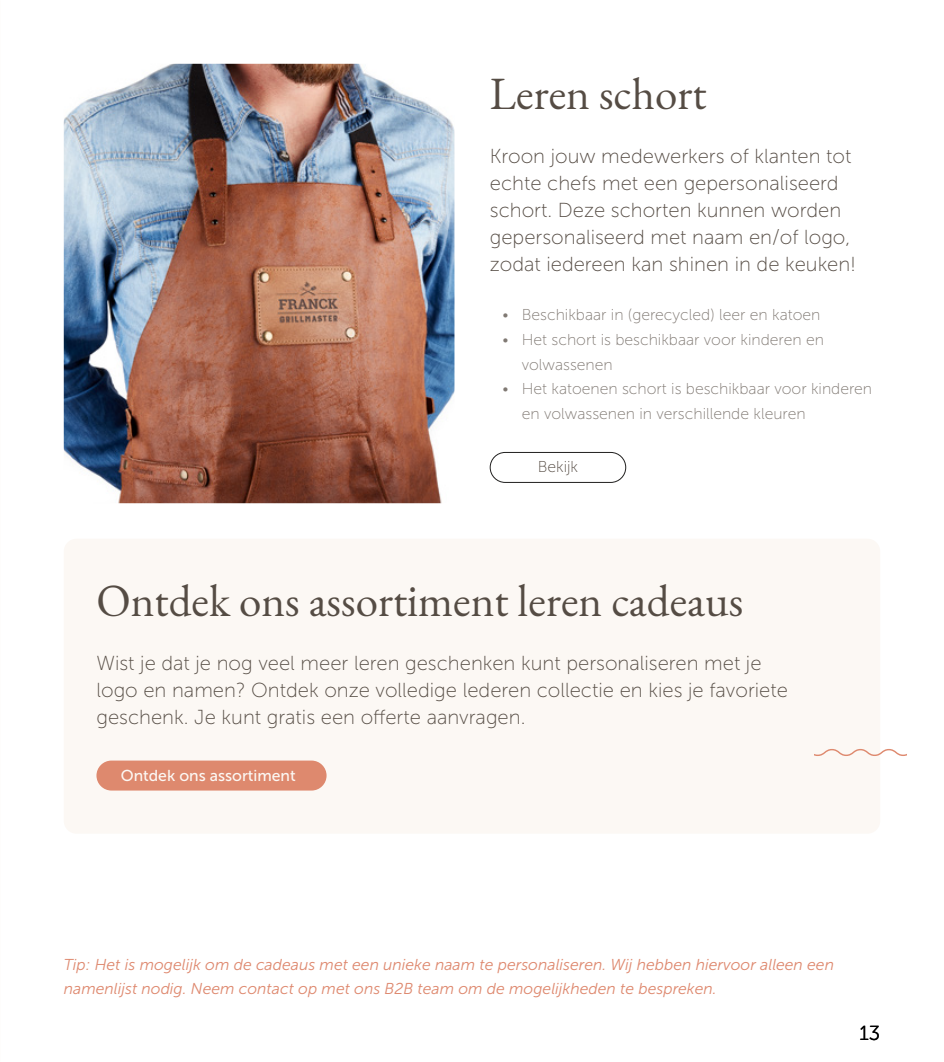
<style>
.page{position:relative;width:944px;height:1062px;background:#fff}
.page>*{position:absolute;margin:0;border:0;box-sizing:border-box;transform-origin:0 0}
.t1{font:45px "EB Garamond";color:#554c44}
.t2{font:20.25px/27px "Museo Sans 100";color:#554c44}
.t3{font:20.25px "Museo Sans 300";color:#000}
.t4{font:15.75px/24.8px "Museo Sans 100";color:#807973}
.t5{font:italic 15.75px/24.8px "Museo Sans 300";color:#de886e}
.t6{font:15.75px "Museo Sans 500";color:#fcf8f4}
.t7{font:15.75px "Museo Sans 100";color:#554c44}
</style>
<div class="page">
<img style="left:64px;top:64px;width:390px;height:439px">
<div style="left:490px;top:452px;width:136px;height:31px;border:1px solid #21201f;border-radius:15px"></div>
<div style="left:64px;top:539px;width:816px;height:295px;background:#fcf8f4;border-radius:13px"></div>
<div style="left:96px;top:761px;width:231px;height:30px;background:#de896e;border-radius:15px"></div>
<svg style="left:815px;top:749px;width:91px;height:7px"></svg>
<h1 class="t1" style="left:490px;top:65px;width:218px">Leren schort</h1>
<p class="t2" style="left:490px;top:143px;width:368px">Kroon jouw medewerkers of klanten tot echte chefs met een gepersonaliseerd schort. Deze schorten kunnen worden gepersonaliseerd met naam en/of logo, zodat iedereen kan shinen in de keuken!</p>
<p class="t4" style="left:503px;top:303px;width:319px">• Beschikbaar in (gerecycled) leer en katoen</p>
<p class="t4" style="left:522px;top:327px;width:304px;text-indent:-19px">• Het schort is beschikbaar voor kinderen en volwassenen</p>
<p class="t4" style="left:522px;top:377px;width:352px;text-indent:-19px">• Het katoenen schort is beschikbaar voor kinderen en volwassenen in verschillende kleuren</p>
<p class="t7" style="left:538px;top:459px;width:42px">Bekijk</p>
<h1 class="t1" style="left:96px;top:571px;width:648px">Ontdek ons assortiment leren cadeaus</h1>
<p class="t2" style="left:96px;top:650px;width:693px">Wist je dat je nog veel meer leren geschenken kunt personaliseren met je logo en namen? Ontdek onze volledige lederen collectie en kies je favoriete geschenk. Je kunt gratis een offerte aanvragen.</p>
<p class="t6" style="left:121px;top:766px;width:177px">Ontdek ons assortiment</p>
<p class="t5" style="left:64px;top:952px;width:772px">Tip: Het is mogelijk om de cadeaus met een unieke naam te personaliseren. Wij hebben hiervoor alleen een namenlijst nodig. Neem contact op met ons B2B team om de mogelijkheden te bespreken.</p>
<p class="t3" style="left:859px;top:1022px;width:22px">13</p>
</div>
